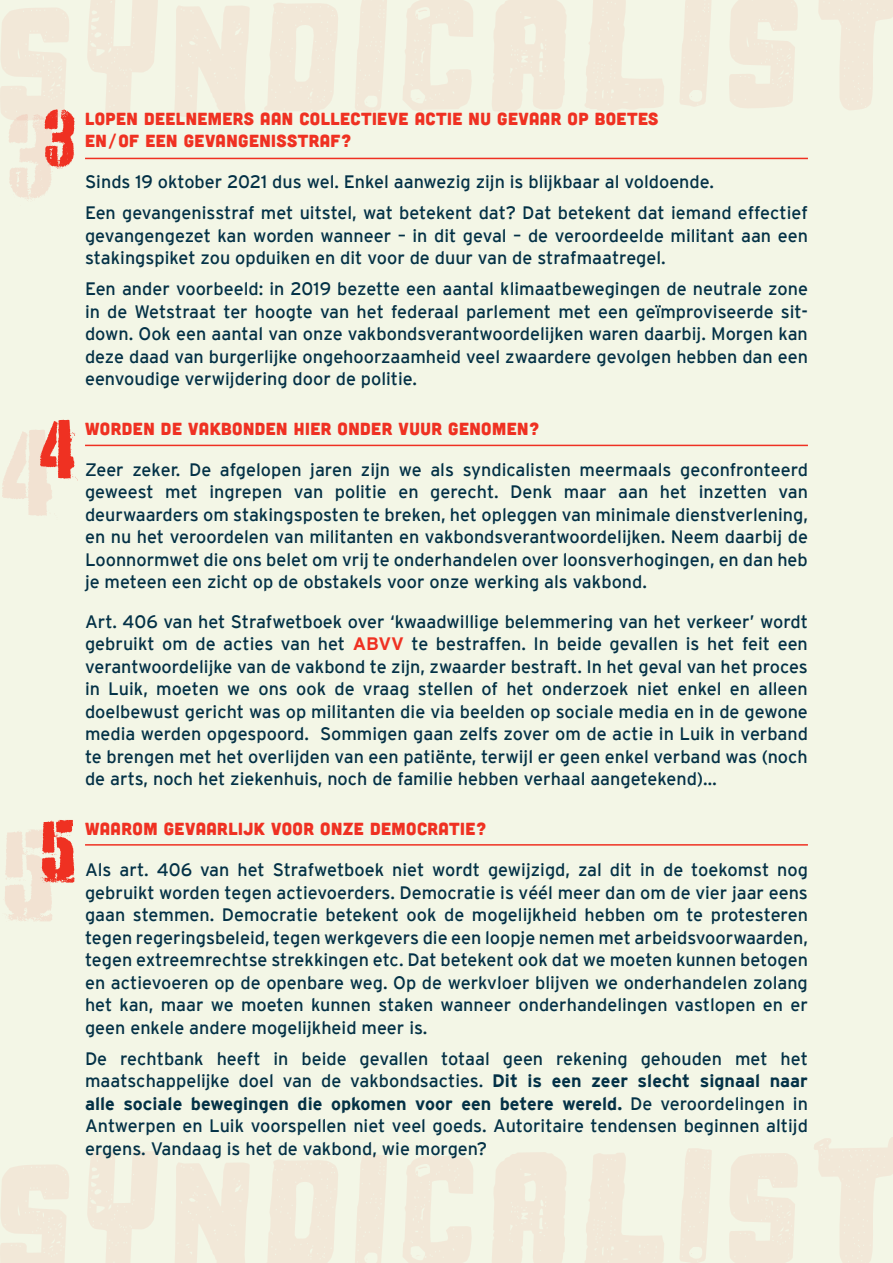
<style>
.page{position:relative;width:893px;height:1263px;background:#f3f6e6}
.page>*{position:absolute;margin:0;border:0;box-sizing:border-box;transform-origin:0 0}
.t1{font:120.75px "Battery Park";color:#ef3122}
.t2{font:82.2px "Battery Park";color:#ef3122}
.t3{font:18px/22.5px "Interstate";color:#033146;text-align:justify}
.t4{font:17.55px/22.5px "Cubano";letter-spacing:.025em;color:#ef3122}
.s1{font-size:120.75px}
.s2{font-weight:700;color:#ef3122}
.s3{font-weight:700}
</style>
<div class="page">
<svg style="left:0;top:0;width:893px;height:120px;fill:#f2ebdc"></svg>
<svg style="left:0;top:1137px;width:893px;height:126px"></svg>
<hr style="left:85px;top:445px;width:723px;height:1px;background:#ef3122">
<hr style="left:85px;top:844px;width:723px;height:2px;background:#ef3122">
<hr style="left:85px;top:158px;width:723px;height:1px;background:#ef3122">
<p class="t2" style="left:-1px;top:85px;width:82px">3<span class="s1">3</span></p>
<p class="t4" style="left:85px;top:106px;width:575px">LOPEN DEELNEMERS AAN COLLECTIEVE ACTIE NU GEVAAR OP BOETES<br>EN/OF EEN GEVANGENISSTRAF?</p>
<p class="t3" style="left:85px;top:170px;width:630px">Sinds 19 oktober 2021 dus wel. Enkel aanwezig zijn is blijkbaar al voldoende.</p>
<p class="t3" style="left:85px;top:201px;width:724px">Een gevangenisstraf met uitstel, wat betekent dat? Dat betekent dat iemand effectief gevangengezet kan worden wanneer – in dit geval – de veroordeelde militant aan een stakingspiket zou opduiken en dit voor de duur van de strafmaatregel.</p>
<p class="t3" style="left:85px;top:277px;width:724px">Een ander voorbeeld: in 2019 bezette een aantal klimaatbewegingen de neutrale zone in de Wetstraat ter hoogte van het federaal parlement met een geïmproviseerde sit&shy;down. Ook een aantal van onze vakbondsverantwoordelijken waren daarbij. Morgen kan deze daad van burgerlijke ongehoorzaamheid veel zwaardere gevolgen hebben dan een eenvoudige verwijdering door de politie.</p>
<p class="t2" style="left:35px;top:396px;width:46px">4</p>
<p class="t4" style="left:85px;top:416px;width:456px">WORDEN DE VAKBONDEN HIER ONDER VUUR GENOMEN?</p>
<p class="t3" style="left:85px;top:458px;width:724px">Zeer zeker. De afgelopen jaren zijn we als syndicalisten meermaals geconfronteerd geweest met ingrepen van politie en gerecht. Denk maar aan het inzetten van deurwaarders om stakingsposten te breken, het opleggen van minimale dienstverlening, en nu het veroordelen van militanten en vakbondsverantwoordelijken. Neem daarbij de Loonnormwet die ons belet om vrij te onderhandelen over loonsverhogingen, en dan heb je meteen een zicht op de obstakels voor onze werking als vakbond.</p>
<p class="t3" style="left:85px;top:610px;width:724px">Art. 406 van het Strafwetboek over ‘kwaadwillige belemmering van het verkeer’ wordt gebruikt om de acties van het <span class="s2">ABVV</span> te bestraffen. In beide gevallen is het feit een verantwoordelijke van de vakbond te zijn, zwaarder bestraft. In het geval van het proces in Luik, moeten we ons ook de vraag stellen of het onderzoek niet enkel en alleen doelbewust gericht was op militanten die via beelden op sociale media en in de gewone media werden opgespoord. Sommigen gaan zelfs zover om de actie in Luik in verband te brengen met het overlijden van een patiënte, terwijl er geen enkel verband was (noch de arts, noch het ziekenhuis, noch de familie hebben verhaal aangetekend)…</p>
<p class="t4" style="left:85px;top:817px;width:403px">WAAROM GEVAARLIJK VOOR ONZE DEMOCRATIE?</p>
<p class="t3" style="left:85px;top:858px;width:724px">Als art. 406 van het Strafwetboek niet wordt gewijzigd, zal dit in de toekomst nog gebruikt worden tegen actievoerders. Democratie is véél meer dan om de vier jaar eens gaan stemmen. Democratie betekent ook de mogelijkheid hebben om te protesteren tegen regeringsbeleid, tegen werkgevers die een loopje nemen met arbeidsvoorwaarden, tegen extreemrechtse strekkingen etc. Dat betekent ook dat we moeten kunnen betogen en actievoeren op de openbare weg. Op de werkvloer blijven we onderhandelen zolang het kan, maar we moeten kunnen staken wanneer onderhandelingen vastlopen en er geen enkele andere mogelijkheid meer is.</p>
<p class="t3" style="left:85px;top:1047px;width:724px">De rechtbank heeft in beide gevallen totaal geen rekening gehouden met het maatschappelijke doel van de vakbondsacties. <span class="s3">Dit is een zeer slecht signaal naar alle sociale bewegingen die opkomen voor een betere wereld.</span> De veroordelingen in Antwerpen en Luik voorspellen niet veel goeds. Autoritaire tendensen beginnen altijd ergens. Vandaag is het de vakbond, wie morgen?</p>
<h1 class="t1" style="left:-5px;top:395px;width:67px">4</h1>
<p class="t2" style="left:34px;top:797px;width:48px">5</p>
<h1 class="t1" style="left:-7px;top:796px;width:69px">5</h1>
</div>
